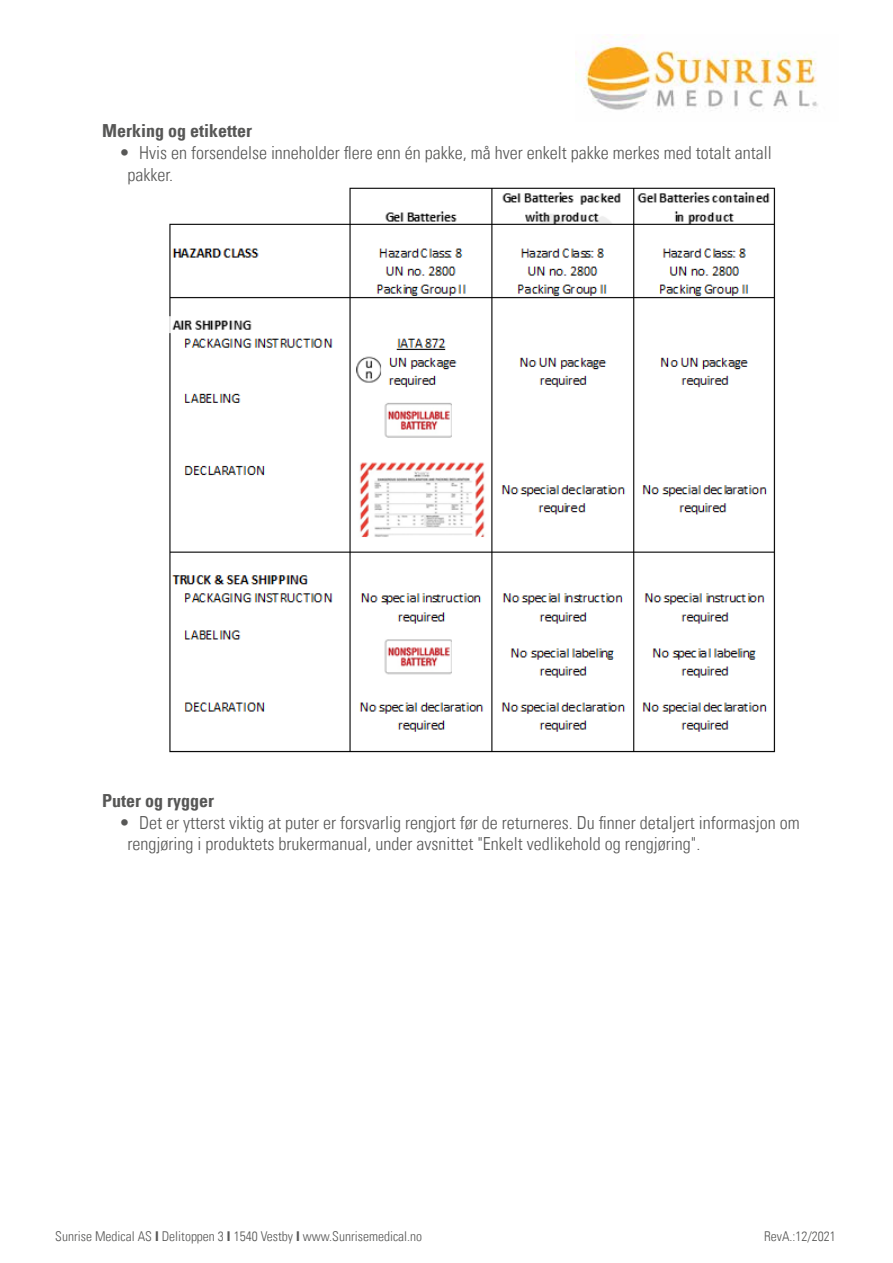
<style>
.page{position:relative;width:893px;height:1263px;background:#fff}
.page>*{position:absolute;margin:0;border:0;box-sizing:border-box;transform-origin:0 0}
.t1{font:18px/21.6px "Univers Com 47 Light Cond";color:#575756}
.t2{font:18px "Univers Com 67 Bold Cond";color:#575756}
.t3{font:13.5px "Univers Com 47 Light Cond";color:#575756}
.s1{font-family:"Univers Com 67 Bold Cond"}
</style>
<div class="page">
<img style="left:575px;top:34px;width:243px;height:78px">
<img style="left:169px;top:187px;width:607px;height:566px">
<p class="t2" style="left:102px;top:120px;width:152px">Merking og etiketter</p>
<p class="t1" style="left:128px;top:142px;width:646px;text-indent:-8px">• Hvis en forsendelse inneholder flere enn én pakke, må hver enkelt pakke merkes med totalt antall pakker.</p>
<p class="t2" style="left:102px;top:790px;width:113px">Puter og rygger</p>
<p class="t1" style="left:128px;top:811px;width:674px;text-indent:-8px">• Det er ytterst viktig at puter er forsvarlig rengjort før de returneres. Du finner detaljert informasjon om rengjøring i produktets brukermanual, under avsnittet "Enkelt vedlikehold og rengjøring".</p>
<p class="t3" style="left:55px;top:1228px;width:368px">Sunrise Medical AS <span class="s1">I</span> Delitoppen 3 <span class="s1">I</span> 1540 Vestby <span class="s1">I</span> www.Sunrisemedical.no</p>
<p class="t3" style="left:764px;top:1228px;width:73px">RevA.:12/2021</p>
</div>
